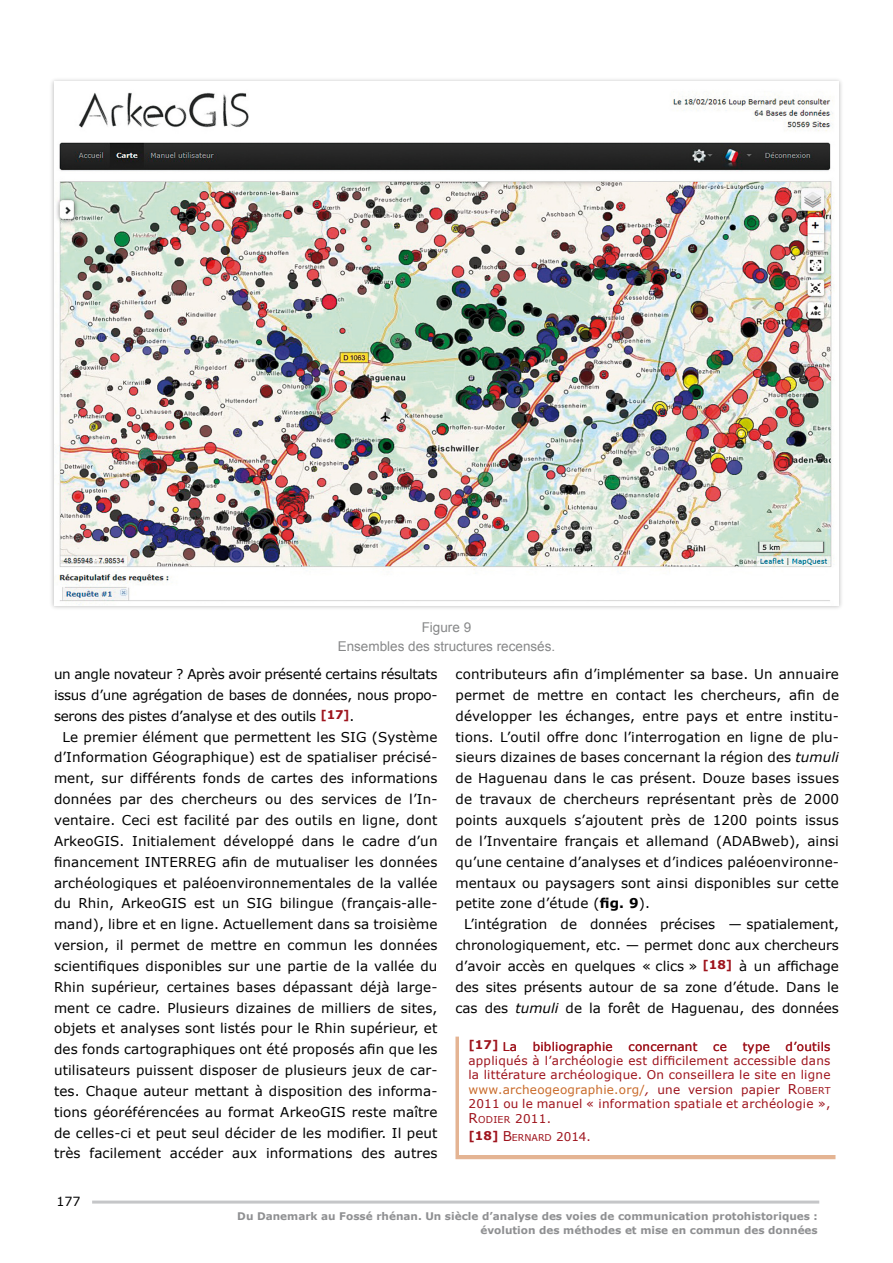
<style>
.page{position:relative;width:893px;height:1263px;background:#fff}
.page>*{position:absolute;margin:0;border:0;box-sizing:border-box;transform-origin:0 0}
.t1{font:13.5px/20.9px "Verdana";color:#000;text-align:justify}
.t2{font:13.5px "Arial";color:#878889}
.t3{font:12.6px "Verdana";color:#000}
.t4{font:12px/14.4px "Verdana";letter-spacing:.02em;color:#9e131c;text-align:justify}
.t5{font:700 12px "Verdana";color:#9e131c}
.t6{font:700 10.5px/13.5px "Verdana";color:#8f9092;text-align:right}
.t7{font:9.45px "Verdana";color:#9e131c}
.s1{font-weight:700;font-size:12px;color:#9e131c}
.s2{font-style:italic}
.s3{font-weight:700}
.s4{font-weight:400}
.s5{color:#c96928}
.s6{font-size:13.5px}
.s7{font-size:9.45px}
.s8{font-size:12px}
</style>
<div class="page">
<hr style="left:92px;top:1200px;width:727px;height:3px;background:#c5c6c8">
<div style="left:454px;top:1036px;width:391px;height:124px;background:#c96928;opacity:.5"></div>
<div style="left:460px;top:1033px;width:379px;height:121px;background:#fff"></div>
<div style="left:49px;top:77px;width:795px;height:534px;background:#000;opacity:.25"></div>
<img style="left:54px;top:82px;width:785px;height:524px">
<p class="t2" style="left:422px;top:618px;width:51px">Figure 9</p>
<p class="t2" style="left:338px;top:637px;width:219px">Ensembles des structures recensés.</p>
<p class="t1" style="left:54px;top:664px;width:385px">un angle novateur ? Après avoir présenté certains résultats issus d’une agrégation de bases de données, nous propo&shy;serons des pistes d’analyse et des outils <span class="s1">[17]</span>.</p>
<p class="t1" style="left:54px;top:726px;width:385px;text-indent:9px">Le premier élément que permettent les SIG (Système d’Information Géographique) est de spatialiser précisé&shy;ment, sur différents fonds de cartes des informations données par des chercheurs ou des services de l’In&shy;ventaire. Ceci est facilité par des outils en ligne, dont ArkeoGIS. Initialement développé dans le cadre d’un financement INTERREG afin de mutualiser les données archéologiques et paléoenvironnementales de la vallée du Rhin, ArkeoGIS est un SIG bilingue (français-alle&shy;mand), libre et en ligne. Actuellement dans sa troisième version, il permet de mettre en commun les données scientifiques disponibles sur une partie de la vallée du Rhin supérieur, certaines bases dépassant déjà large&shy;ment ce cadre. Plusieurs dizaines de milliers de sites, objets et analyses sont listés pour le Rhin supérieur, et des fonds cartographiques ont été proposés afin que les utilisateurs puissent disposer de plusieurs jeux de car&shy;tes. Chaque auteur mettant à disposition des informa&shy;tions géoréférencées au format ArkeoGIS reste maître de celles-ci et peut seul décider de les modifier. Il peut très facilement accéder aux informations des autres</p>
<p class="t3" style="left:57px;top:1192px;width:26px">177</p>
<p class="t1" style="left:455px;top:664px;width:385px">contributeurs afin d’implémenter sa base. Un annuaire permet de mettre en contact les chercheurs, afin de développer les échanges, entre pays et entre institu&shy;tions. L’outil offre donc l’interrogation en ligne de plu&shy;sieurs dizaines de bases concernant la région des <span class="s2">tumuli </span>de Haguenau dans le cas présent. Douze bases issues de travaux de chercheurs représentant près de 2000 points auxquels s’ajoutent près de 1200 points issus de l’Inventaire français et allemand (ADABweb), ainsi qu’une centaine d’analyses et d’indices paléoenvironne&shy;mentaux ou paysagers sont ainsi disponibles sur cette petite zone d’étude (<span class="s3">fig. 9</span>).</p>
<p class="t1" style="left:455px;top:914px;width:385px;text-indent:9px">L’intégration de données précises — spatialement, chronologiquement, etc. — permet donc aux chercheurs d’avoir accès en quelques « clics » <span class="s1">[18]</span> à un affichage des sites présents autour de sa zone d’étude. Dans le cas des <span class="s2">tumuli</span> de la forêt de Haguenau, des données</p>
<p class="t5" style="left:468px;top:1036px;width:50px">[17] <span class="s4">La</span></p>
<p class="t4" style="left:533px;top:1039px;width:82px">bibliographie</p>
<p class="t4" style="left:629px;top:1039px;width:70px">concernant</p>
<p class="t4" style="left:713px;top:1039px;width:15px">ce</p>
<p class="t4" style="left:743px;top:1039px;width:29px">type</p>
<p class="t4" style="left:468px;top:1039px;width:364px;text-indent:317px">d’outils appliqués à l’archéologie est difficilement accessible dans la littérature archéologique. On conseillera le site en ligne <span class="s5">www.archeogeographie.org/</span><span class="s2">,</span> une version papier <span class="s6">R</span><span class="s7">obert </span>2011 ou le manuel « information spatiale et archéologie »,</p>
<p class="t7" style="left:468px;top:1113px;width:84px"><span class="s6">R</span>odier <span class="s8">2011.</span></p>
<p class="t7" style="left:468px;top:1131px;width:124px"><sup>[18]</sup> <span class="s6">B</span>ernard <span class="s8">2014.</span></p>
<p class="t6" style="left:237px;top:1209px;width:582px">Du Danemark au Fossé rhénan. Un siècle d’analyse des voies de communication protohistoriques : évolution des méthodes et mise en commun des données</p>
</div>
